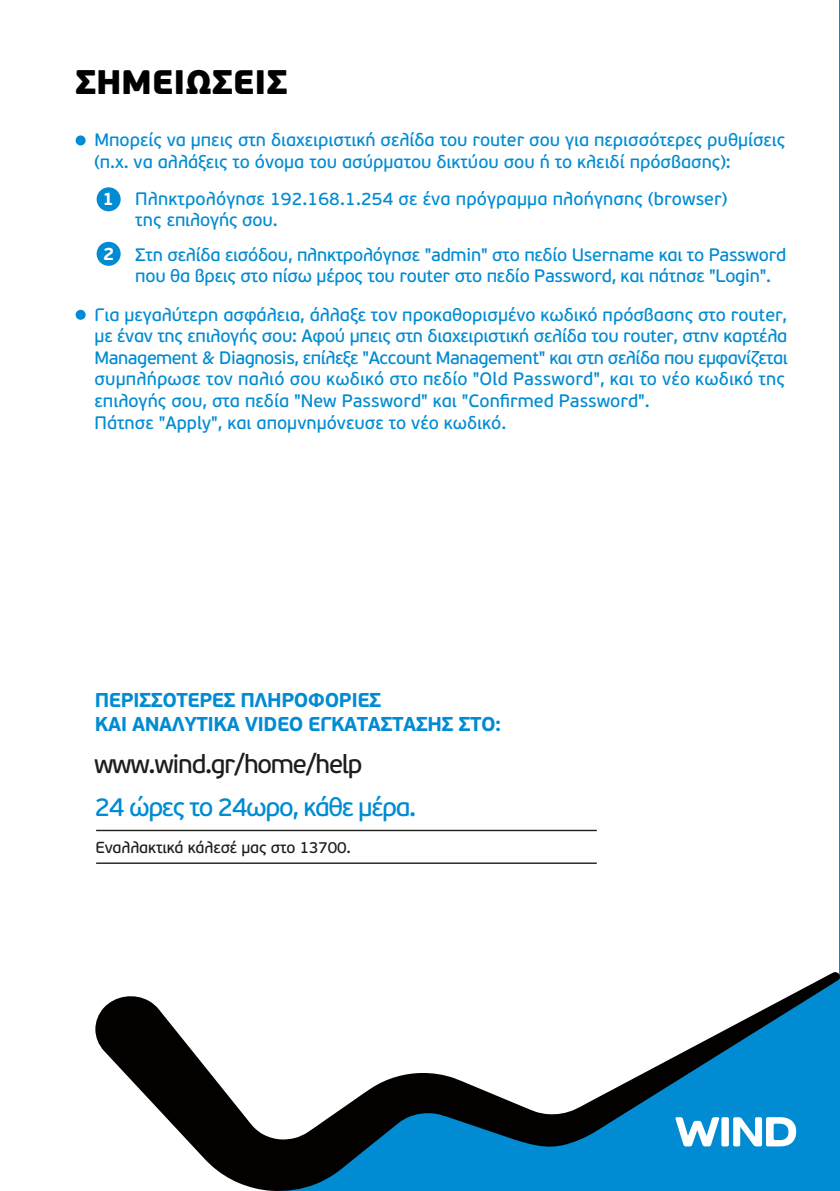
<style>
.page{position:relative;width:840px;height:1191px;background:#fff}
.page>*{position:absolute;margin:0;border:0;box-sizing:border-box;transform-origin:0 0}
.t1{font:900 34px "PF Beau Sans Pro";letter-spacing:-.01em;color:#030100}
.t2{font:26px "PF Beau Sans Pro Bbook";letter-spacing:-.05em;color:#008bd2}
.t3{font:26px "PF Beau Sans Pro Bbook";letter-spacing:-.05em;color:#1d1d1b}
.t4{font:700 20px/24px "PF Beau Sans Pro";letter-spacing:-.025em;color:#008bd2}
.t5{font:18px/21.6px "PF Beau Sans Pro Bbook";letter-spacing:-.005em;color:#008bd2}
.t6{font:700 18px "PF Beau Sans Pro";color:#fff}
.t7{font:16px "PF Beau Sans Pro Bbook";letter-spacing:-.01em;color:#1d1d1b}
</style>
<div class="page">
<div style="left:97px;top:187px;width:24px;height:24px;background:#008bd2;border-radius:50%"></div>
<div style="left:97px;top:242px;width:24px;height:24px;background:#008bd2;border-radius:50%"></div>
<div style="left:76px;top:135px;width:10px;height:10px;background:#008bd2;border-radius:50%"></div>
<div style="left:76px;top:310px;width:10px;height:10px;background:#008bd2;border-radius:50%"></div>
<svg style="left:95px;top:972px;width:744px;height:219px"></svg>
<hr style="left:96px;top:829px;width:500px;height:2px;background:#1d1d1b">
<hr style="left:96px;top:862px;width:500px;height:2px;background:#1d1d1b">
<h1 class="t1" style="left:75px;top:60px;width:214px">ΣΗΜΕΙΩΣΕΙΣ</h1>
<p class="t5" style="left:94px;top:130px;width:692px">Μπορείς να µπεις στη διαχειριστική σελίδα του router σου για περισσότερες ρυθµίσεις (π.χ. να αλλάξεις το όνοµα του ασύρµατου δικτύου σου ή το κλειδί πρόσβασης):</p>
<p class="t6" style="left:102px;top:188px;width:13px">1</p>
<p class="t6" style="left:103px;top:243px;width:13px">2</p>
<p class="t5" style="left:135px;top:188px;width:593px">Πληκτρολόγησε 192.168.1.254 σε ένα πρόγραµµα πλοήγησης (browser) της επιλογής σου.</p>
<p class="t5" style="left:135px;top:244px;width:652px">Στη σελίδα εισόδου, πληκτρολόγησε "admin" στο πεδίο Username και το Password που θα βρεις στο πίσω µέρος του router στο πεδίο Password, και πάτησε "Login".</p>
<p class="t5" style="left:94px;top:304px;width:694px">Για µεγαλύτερη ασφάλεια, άλλαξε τον προκαθορισµένο κωδικό πρόσβασης στο router, µε έναν της επιλογής σου: Αφού µπεις στη διαχειριστική σελίδα του router, στην καρτέλα Management &amp; Diagnosis, επίλεξε "Account Management" και στη σελίδα που εµφανίζεται συµπλήρωσε τον παλιό σου κωδικό στο πεδίο "Old Password", και το νέο κωδικό της επιλογής σου, στα πεδία "New Password" και "Confirmed Password".<br>Πάτησε "Apply", και αποµνηµόνευσε το νέο κωδικό.</p>
<p class="t4" style="left:95px;top:688px;width:407px">ΠΕΡΙΣΣΟΤΕΡΕΣ ΠΛΗΡΟΦΟΡΙΕΣ<br>ΚΑΙ ΑΝΑΛΥΤΙΚΑ VIDEO ΕΓΚΑΤΑΣΤΑΣΗΣ ΣΤΟ:</p>
<h2 class="t3" style="left:94px;top:749px;width:270px">www.wind.gr/home/help</h2>
<h2 class="t2" style="left:95px;top:792px;width:322px">24 ώρες το 24ωρο, κάθε µέρα.</h2>
<p class="t7" style="left:95px;top:838px;width:257px">Εναλλακτικά κάλεσέ µας στο 13700.</p>
</div>
